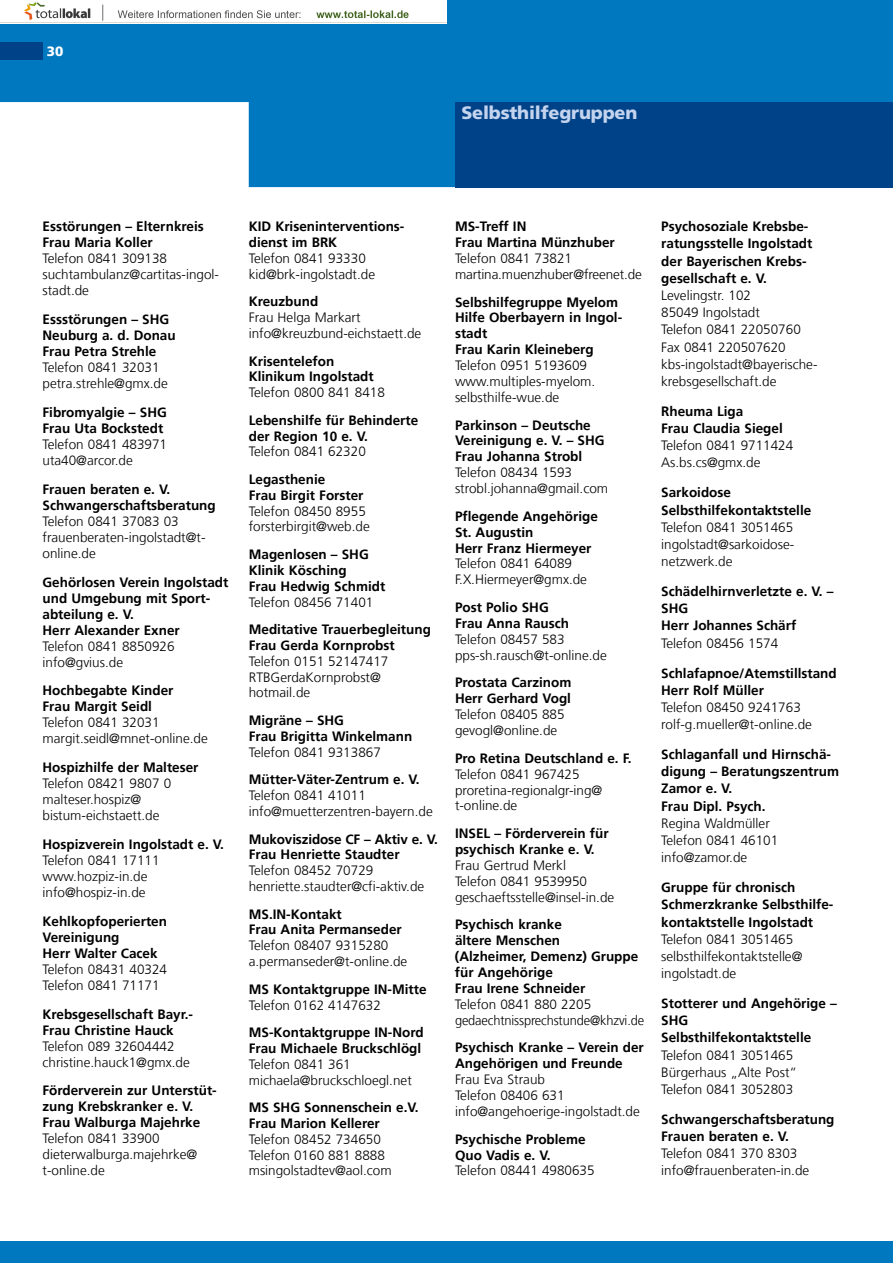
<style>
.page{position:relative;width:893px;height:1263px;background:#fff}
.page>*{position:absolute;margin:0;border:0;box-sizing:border-box;transform-origin:0 0}
.Kapitelüberschrift{font:900 18px "Frutiger LT Com";letter-spacing:-.01em;color:#c4d3ee}
.Adressen_Verschachte{font:300 13.5px/17.2px "Frutiger LT Com";color:#000}
.Adressen_Verschachte-2{font:700 13.5px/15.9px "Frutiger";color:#000}
.t1{font:900 13.5px "Frutiger LT Com";color:#fff}
.s1{font-family:"Frutiger";font-weight:700}
.s2{font-family:"Frutiger LT Com";font-weight:300}
</style>
<div class="page">
<svg style="left:0;top:0;width:893px;height:187px;fill:#0078bf"></svg>
<div style="left:0;top:43px;width:43px;height:17px;background:#004288"></div>
<div style="left:0;top:1242px;width:893px;height:21px;background:#0078bf"></div>
<div style="left:455px;top:102px;width:438px;height:85px;background:#004288"></div>
<img style="left:0;top:0;width:446px;height:24px">
<p class="t1" style="left:47px;top:43px;width:18px">30</p>
<p class="Kapitelüberschrift" style="left:461px;top:102px;width:178px">Selbsthilfegruppen</p>
<p class="Adressen_Verschachte" style="left:43px;top:219px;width:178px;line-height:16px"><span class="s1">Esstörungen – Elternkreis<br>Frau Maria Koller<br></span>Telefon 0841 309138 suchtambulanz@cartitas-ingol&shy;stadt.de</p>
<p class="Adressen_Verschachte-2" style="left:43px;top:311px;width:135px">Essstörungen – SHG<br>Neuburg a. d. Donau<br>Frau Petra Strehle<br><span class="s2">Telefon 0841 32031 petra.strehle@gmx.de</span></p>
<p class="Adressen_Verschachte-2" style="left:43px;top:404px;width:126px">Fibromyalgie – SHG<br>Frau Uta Bockstedt<br><span class="s2">Telefon 0841 483971 uta40@arcor.de</span></p>
<p class="Adressen_Verschachte" style="left:43px;top:481px;width:175px;line-height:16px"><span class="s1">Frauen beraten e. V.<br>Schwangerschaftsberatung<br></span>Telefon 0841 37083 03 frauenberaten-ingolstadt@t&shy;online.de</p>
<p class="Adressen_Verschachte-2" style="left:43px;top:574px;width:187px">Gehörlosen Verein Ingolstadt und Umgebung mit Sport&shy;abteilung e. V.<br>Herr Alexander Exner<br><span class="s2">Telefon 0841 8850926 info@gvius.de</span></p>
<p class="Adressen_Verschachte" style="left:43px;top:683px;width:167px;line-height:16px"><span class="s1">Hochbegabte Kinder<br>Frau Margit Seidl<br></span>Telefon 0841 32031 margit.seidl@mnet-online.de</p>
<p class="Adressen_Verschachte" style="left:43px;top:759px;width:158px;line-height:16px"><span class="s1">Hospizhilfe der Malteser<br></span>Telefon 08421 9807 0 malteser.hospiz@ bistum-eichstaett.de</p>
<p class="Adressen_Verschachte" style="left:43px;top:836px;width:181px;line-height:16px"><span class="s1">Hospizverein Ingolstadt e. V.<br></span>Telefon 0841 17111 www.hozpiz-in.de info@hospiz-in.de</p>
<p class="Adressen_Verschachte-2" style="left:43px;top:913px;width:126px">Kehlkopfoperierten<br>Vereinigung<br>Herr Walter Cacek<br><span class="s2">Telefon 08431 40324<br>Telefon 0841 71171</span></p>
<p class="Adressen_Verschachte-2" style="left:43px;top:1006px;width:152px">Krebsgesellschaft Bayr.-<br>Frau Christine Hauck<br><span class="s2">Telefon 089 32604442 christine.hauck1@gmx.de</span></p>
<p class="Adressen_Verschachte-2" style="left:43px;top:1082px;width:176px">Förderverein zur Unterstüt&shy;zung Krebskranker e. V.<br>Frau Walburga Majehrke<br><span class="s2">Telefon 0841 33900 dieterwalburga.majehrke@ t-online.de</span></p>
<p class="Adressen_Verschachte" style="left:249px;top:219px;width:157px;line-height:15.8px"><span class="s1">KID Kriseninterventions&shy;dienst im BRK<br></span>Telefon 0841 93330 kid@brk-ingolstadt.de</p>
<p class="Adressen_Verschachte" style="left:249px;top:294px;width:174px;line-height:15.8px"><span class="s1">Kreuzbund<br></span>Frau Helga Markart info@kreuzbund-eichstaett.de</p>
<p class="Adressen_Verschachte-2" style="left:249px;top:353px;width:138px">Krisentelefon<br>Klinikum Ingolstadt<br><span class="s2">Telefon 0800 841 8418</span></p>
<p class="Adressen_Verschachte-2" style="left:249px;top:412px;width:171px">Lebenshilfe für Behinderte der Region 10 e. V.<br><span class="s2">Telefon 0841 62320</span></p>
<p class="Adressen_Verschachte" style="left:249px;top:472px;width:123px;line-height:15.8px"><span class="s1">Legasthenie<br>Frau Birgit Forster<br></span>Telefon 08450 8955 forsterbirgit@web.de</p>
<p class="Adressen_Verschachte-2" style="left:249px;top:546px;width:138px">Magenlosen – SHG<br>Klinik Kösching<br>Frau Hedwig Schmidt<br><span class="s2">Telefon 08456 71401</span></p>
<p class="Adressen_Verschachte" style="left:249px;top:622px;width:184px;line-height:15.8px"><span class="s1">Meditative Trauerbegleitung<br>Frau Gerda Kornprobst<br></span>Telefon 0151 52147417<br>RTBGerdaKornprobst@ hotmail.de</p>
<p class="Adressen_Verschachte-2" style="left:249px;top:712px;width:165px">Migräne – SHG<br>Frau Brigitta Winkelmann<br><span class="s2">Telefon 0841 9313867</span></p>
<p class="Adressen_Verschachte" style="left:249px;top:772px;width:186px;line-height:15.8px"><span class="s1">Mütter-Väter-Zentrum e. V.<br></span>Telefon 0841 41011 info@muetterzentren-bayern.de</p>
<p class="Adressen_Verschachte" style="left:249px;top:831px;width:189px;line-height:15.8px"><span class="s1">Mukoviszidose CF – Aktiv e. V.<br>Frau Henriette Staudter<br></span>Telefon 08452 70729 henriette.staudter@cfi-aktiv.de</p>
<p class="Adressen_Verschachte" style="left:249px;top:906px;width:160px;line-height:15.8px"><span class="s1">MS.IN-Kontakt<br>Frau Anita Permanseder<br></span>Telefon 08407 9315280 a.permanseder@t-online.de</p>
<p class="Adressen_Verschachte-2" style="left:249px;top:981px;width:179px">MS Kontaktgruppe IN-Mitte<br><span class="s2">Telefon 0162 4147632</span></p>
<p class="Adressen_Verschachte-2" style="left:249px;top:1024px;width:176px">MS-Kontaktgruppe IN-Nord<br>Frau Michaele Bruckschlögl<br><span class="s2">Telefon 0841 361 michaela@bruckschloegl.net</span></p>
<p class="Adressen_Verschachte" style="left:249px;top:1100px;width:169px;line-height:15.8px"><span class="s1">MS SHG Sonnenschein e.V.<br>Frau Marion Kellerer<br></span>Telefon 08452 734650<br>Telefon 0160 881 8888 msingolstadtev@aol.com</p>
<p class="Adressen_Verschachte" style="left:455px;top:219px;width:188px;line-height:15.9px"><span class="s1">MS-Treff IN<br>Frau Martina Münzhuber<br></span>Telefon 0841 73821 martina.muenzhuber@freenet.de</p>
<p class="Adressen_Verschachte-2" style="left:455px;top:294px;width:169px">Selbshilfegruppe Myelom<br>Hilfe Oberbayern in Ingol&shy;stadt<br>Frau Karin Kleineberg<br><span class="s2">Telefon 0951 5193609 www.multiples-myelom. selbsthilfe-wue.de</span></p>
<p class="Adressen_Verschachte-2" style="left:455px;top:417px;width:155px">Parkinson – Deutsche<br>Vereinigung e. V. – SHG<br>Frau Johanna Strobl<br><span class="s2">Telefon 08434 1593 strobl.johanna@gmail.com</span></p>
<p class="Adressen_Verschachte-2" style="left:455px;top:508px;width:144px">Pflegende Angehörige<br>St. Augustin<br>Herr Franz Hiermeyer<br><span class="s2">Telefon 0841 64089<br>F.X.Hiermeyer@gmx.de</span></p>
<p class="Adressen_Verschachte" style="left:455px;top:599px;width:153px;line-height:15.9px"><span class="s1">Post Polio SHG<br>Frau Anna Rausch<br></span>Telefon 08457 583 pps-sh.rausch@t-online.de</p>
<p class="Adressen_Verschachte-2" style="left:455px;top:675px;width:118px">Prostata Carzinom<br>Herr Gerhard Vogl<br><span class="s2">Telefon 08405 885 gevogl@online.de</span></p>
<p class="Adressen_Verschachte" style="left:455px;top:750px;width:176px;line-height:15.9px"><span class="s1">Pro Retina Deutschland e. F.<br></span>Telefon 0841 967425 proretina-regionalgr-ing@ t-online.de</p>
<p class="Adressen_Verschachte" style="left:455px;top:826px;width:161px;line-height:15.9px"><span class="s1">INSEL – Förderverein für psychisch Kranke e. V.<br></span>Frau Gertrud Merkl<br>Telefon 0841 9539950 geschaeftsstelle@insel-in.de</p>
<p class="Adressen_Verschachte-2" style="left:455px;top:917px;width:191px">Psychisch kranke<br>ältere Menschen<br>(Alzheimer, Demenz) Gruppe für Angehörige<br>Frau Irene Schneider<br><span class="s2">Telefon 0841 880 2205 gedaechtnissprechstunde@khzvi.de</span></p>
<p class="Adressen_Verschachte" style="left:455px;top:1040px;width:190px;line-height:15.9px"><span class="s1">Psychisch Kranke – Verein der<br>Angehörigen und Freunde<br></span>Frau Eva Straub<br>Telefon 08406 631 info@angehoerige-ingolstadt.de</p>
<p class="Adressen_Verschachte-2" style="left:455px;top:1131px;width:141px">Psychische Probleme<br>Quo Vadis e. V.<br><span class="s2">Telefon 08441 4980635</span></p>
<p class="Adressen_Verschachte" style="left:661px;top:218px;width:158px"><span class="s1">Psychosoziale Krebsbe&shy;ratungsstelle Ingolstadt der Bayerischen Krebs&shy;gesellschaft e. V.<br></span>Levelingstr. 102<br>85049 Ingolstadt<br>Telefon 0841 22050760<br>Fax 0841 220507620 kbs-ingolstadt@bayerische&shy;krebsgesellschaft.de</p>
<p class="Adressen_Verschachte" style="left:661px;top:403px;width:134px"><span class="s1">Rheuma Liga<br>Frau Claudia Siegel<br></span>Telefon 0841 9711424<br>As.bs.cs@gmx.de</p>
<p class="Adressen_Verschachte" style="left:661px;top:484px;width:152px"><span class="s1">Sarkoidose<br>Selbsthilfekontaktstelle<br></span>Telefon 0841 3051465 ingolstadt@sarkoidose&shy;netzwerk.de</p>
<p class="Adressen_Verschachte-2" style="left:661px;top:583px;width:174px;line-height:17.2px">Schädelhirnverletzte e. V. –<br>SHG<br>Herr Johannes Schärf<br><span class="s2">Telefon 08456 1574</span></p>
<p class="Adressen_Verschachte" style="left:661px;top:664px;width:177px"><span class="s1">Schlafapnoe/Atemstillstand<br>Herr Rolf Müller<br></span>Telefon 08450 9241763 rolf-g.mueller@t-online.de</p>
<p class="Adressen_Verschachte-2" style="left:661px;top:746px;width:179px;line-height:17.2px">Schlaganfall und Hirnschä&shy;digung – Beratungszentrum<br>Zamor e. V.<br>Frau Dipl. Psych.<br><span class="s2">Regina Waldmüller<br>Telefon 0841 46101 info@zamor.de</span></p>
<p class="Adressen_Verschachte-2" style="left:661px;top:879px;width:174px;line-height:17.2px">Gruppe für chronisch<br>Schmerzkranke Selbsthilfe&shy;kontaktstelle Ingolstadt<br><span class="s2">Telefon 0841 3051465 selbsthilfekontaktstelle@ ingolstadt.de</span></p>
<p class="Adressen_Verschachte" style="left:661px;top:995px;width:177px"><span class="s1">Stotterer und Angehörige –<br>SHG<br>Selbsthilfekontaktstelle<br></span>Telefon 0841 3051465<br>Bürgerhaus „Alte Post“<br>Telefon 0841 3052803</p>
<p class="Adressen_Verschachte" style="left:661px;top:1111px;width:175px"><span class="s1">Schwangerschaftsberatung<br>Frauen beraten e. V.<br></span>Telefon 0841 370 8303 info@frauenberaten-in.de</p>
</div>
